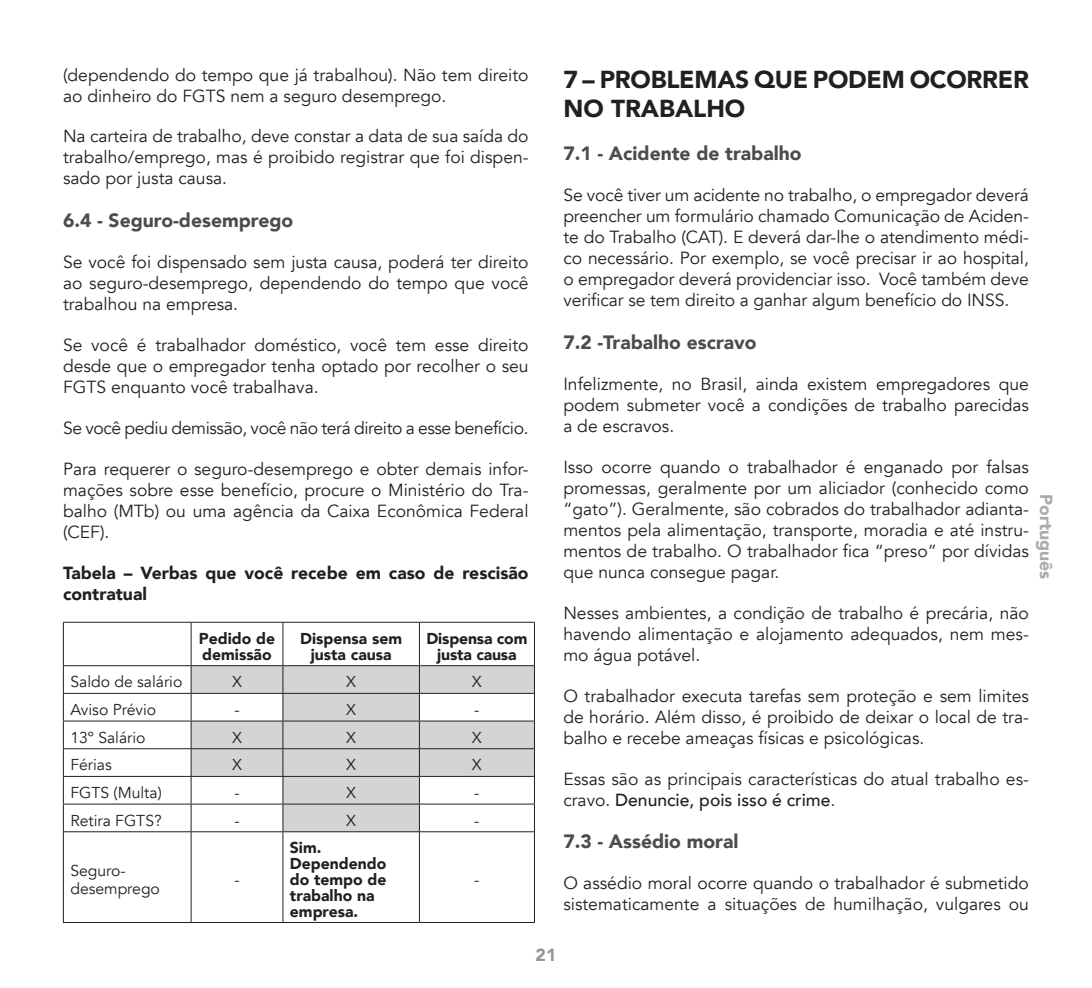
<style>
.page{position:relative;width:1092px;height:988px;background:#fff}
.page>*{position:absolute;margin:0;border:0;box-sizing:border-box;transform-origin:0 0}
.t1{font:900 24.5px/29.4px "Avenir";letter-spacing:-.01em;color:#241f1f}
.t2{font:900 19.25px "Avenir";color:#4e4b4c}
.t3{font:17.5px/21px "Avenir";color:#241f1f;text-align:justify}
.t4{font:17.5px "Avenir";letter-spacing:-.02em;color:#241f1f}
.t5{font:900 17.5px/21px "Avenir";color:#241f1f}
.t6{font:900 17.5px "Avenir";color:#aaaaac}
.t7{font:900 17.5px "Avenir";color:#969698}
.t8{font:15.75px/18.9px "Avenir";color:#241f1f}
.t9{font:900 15.75px/15.8px "Avenir";color:#241f1f}
.s1{font-weight:500}
</style>
<div class="page">
<svg style="left:192px;top:666px;width:342px;height:165px;fill:#d5d4d5"></svg>
<hr style="left:63px;top:621px;width:128px;height:1px;background:#241f1f">
<hr style="left:63px;top:622px;width:1px;height:43px;background:#241f1f">
<hr style="left:191px;top:621px;width:92px;height:1px;background:#241f1f">
<hr style="left:191px;top:622px;width:1px;height:43px;background:#241f1f">
<hr style="left:283px;top:621px;width:136px;height:1px;background:#241f1f">
<hr style="left:282px;top:622px;width:1px;height:43px;background:#241f1f">
<hr style="left:419px;top:621px;width:116px;height:1px;background:#241f1f">
<hr style="left:419px;top:622px;width:1px;height:43px;background:#241f1f">
<hr style="left:534px;top:622px;width:1px;height:43px;background:#241f1f">
<hr style="left:63px;top:665px;width:128px;height:1px;background:#241f1f">
<hr style="left:191px;top:665px;width:92px;height:1px;background:#241f1f">
<hr style="left:283px;top:665px;width:136px;height:1px;background:#241f1f">
<hr style="left:419px;top:665px;width:116px;height:1px;background:#241f1f">
<hr style="left:63px;top:692px;width:128px;height:1px;background:#241f1f">
<hr style="left:191px;top:692px;width:92px;height:1px;background:#241f1f">
<hr style="left:283px;top:692px;width:136px;height:1px;background:#241f1f">
<hr style="left:419px;top:692px;width:116px;height:1px;background:#241f1f">
<hr style="left:63px;top:720px;width:128px;height:1px;background:#241f1f">
<hr style="left:191px;top:720px;width:92px;height:1px;background:#241f1f">
<hr style="left:283px;top:720px;width:136px;height:1px;background:#241f1f">
<hr style="left:419px;top:720px;width:116px;height:1px;background:#241f1f">
<hr style="left:63px;top:748px;width:128px;height:1px;background:#241f1f">
<hr style="left:191px;top:748px;width:92px;height:1px;background:#241f1f">
<hr style="left:283px;top:748px;width:136px;height:1px;background:#241f1f">
<hr style="left:419px;top:748px;width:116px;height:1px;background:#241f1f">
<hr style="left:63px;top:775px;width:128px;height:1px;background:#241f1f">
<hr style="left:191px;top:775px;width:92px;height:1px;background:#241f1f">
<hr style="left:283px;top:775px;width:136px;height:1px;background:#241f1f">
<hr style="left:419px;top:775px;width:116px;height:1px;background:#241f1f">
<hr style="left:63px;top:803px;width:128px;height:1px;background:#241f1f">
<svg style="left:63px;top:665px;width:1px;height:166px"></svg>
<hr style="left:191px;top:803px;width:92px;height:1px;background:#241f1f">
<svg style="left:191px;top:665px;width:1px;height:166px"></svg>
<hr style="left:283px;top:803px;width:136px;height:1px;background:#241f1f">
<svg style="left:282px;top:665px;width:1px;height:166px"></svg>
<hr style="left:419px;top:803px;width:116px;height:1px;background:#241f1f">
<svg style="left:419px;top:665px;width:1px;height:166px"></svg>
<svg style="left:534px;top:665px;width:1px;height:166px"></svg>
<hr style="left:63px;top:831px;width:128px;height:1px;background:#241f1f">
<hr style="left:63px;top:831px;width:1px;height:90px;background:#241f1f">
<hr style="left:191px;top:831px;width:92px;height:1px;background:#241f1f">
<hr style="left:191px;top:831px;width:1px;height:90px;background:#241f1f">
<hr style="left:283px;top:831px;width:136px;height:1px;background:#241f1f">
<hr style="left:282px;top:831px;width:1px;height:90px;background:#241f1f">
<hr style="left:419px;top:831px;width:116px;height:1px;background:#241f1f">
<hr style="left:419px;top:831px;width:1px;height:90px;background:#241f1f">
<hr style="left:534px;top:831px;width:1px;height:90px;background:#241f1f">
<hr style="left:63px;top:921px;width:128px;height:1px;background:#241f1f">
<hr style="left:191px;top:921px;width:92px;height:1px;background:#241f1f">
<hr style="left:283px;top:921px;width:136px;height:1px;background:#241f1f">
<hr style="left:419px;top:921px;width:116px;height:1px;background:#241f1f">
<p class="t3" style="left:63px;top:64px;width:467px">(dependendo do tempo que já trabalhou). Não tem direito ao dinheiro do FGTS nem a seguro desemprego.</p>
<p class="t3" style="left:63px;top:126px;width:467px">Na carteira de trabalho, deve constar a data de sua saída do trabalho/emprego, mas é proibido registrar que foi dispen&shy;sado por justa causa.</p>
<p class="t2" style="left:63px;top:204px;width:232px">6.4 - Seguro-desemprego</p>
<p class="t3" style="left:63px;top:252px;width:467px">Se você foi dispensado sem justa causa, poderá ter direito ao seguro-desemprego, dependendo do tempo que você trabalhou na empresa.</p>
<p class="t3" style="left:63px;top:335px;width:467px">Se você é trabalhador doméstico, você tem esse direito desde que o empregador tenha optado por recolher o seu FGTS enquanto você trabalhava.</p>
<p class="t4" style="left:63px;top:417px;width:467px">Se você pediu demissão, você não terá direito a esse benefício.</p>
<p class="t3" style="left:63px;top:458px;width:467px">Para requerer o seguro-desemprego e obter demais infor&shy;mações sobre esse benefício, procure o Ministério do Tra&shy;balho (MTb) ou uma agência da Caixa Econômica Federal (CEF).</p>
<p class="t5" style="left:63px;top:561px;width:467px">Tabela – Verbas que você recebe em caso de rescisão contratual</p>
<p class="t9" style="left:199px;top:630px;width:78px">Pedido de demissão</p>
<p class="t9" style="left:300px;top:630px;width:103px;text-align:center">Dispensa sem justa causa</p>
<p class="t9" style="left:426px;top:630px;width:102px;text-align:center">Dispensa com justa causa</p>
<p class="t8" style="left:70px;top:672px;width:113px">Saldo de salário</p>
<p class="t8" style="left:232px;top:672px;width:11px">X</p>
<p class="t8" style="left:346px;top:672px;width:11px">X</p>
<p class="t8" style="left:472px;top:672px;width:11px">X</p>
<p class="t8" style="left:70px;top:700px;width:87px">Aviso Prévio</p>
<p class="t8" style="left:234px;top:700px;width:7px">-</p>
<p class="t8" style="left:346px;top:700px;width:11px">X</p>
<p class="t8" style="left:474px;top:700px;width:7px">-</p>
<p class="t8" style="left:70px;top:728px;width:77px">13º Salário</p>
<p class="t8" style="left:232px;top:728px;width:11px">X</p>
<p class="t8" style="left:346px;top:728px;width:11px">X</p>
<p class="t8" style="left:472px;top:728px;width:11px">X</p>
<p class="t8" style="left:70px;top:755px;width:43px">Férias</p>
<p class="t8" style="left:232px;top:755px;width:11px">X</p>
<p class="t8" style="left:346px;top:755px;width:11px">X</p>
<p class="t8" style="left:472px;top:755px;width:11px">X</p>
<p class="t8" style="left:70px;top:783px;width:93px">FGTS (Multa)</p>
<p class="t8" style="left:234px;top:783px;width:7px">-</p>
<p class="t8" style="left:346px;top:783px;width:11px">X</p>
<p class="t8" style="left:474px;top:783px;width:7px">-</p>
<p class="t8" style="left:70px;top:811px;width:93px">Retira FGTS?</p>
<p class="t8" style="left:234px;top:811px;width:7px">-</p>
<p class="t8" style="left:346px;top:811px;width:11px">X</p>
<p class="t8" style="left:474px;top:811px;width:7px">-</p>
<p class="t8" style="left:70px;top:860px;width:91px">Seguro&shy;desemprego</p>
<p class="t9" style="left:290px;top:839px;width:98px">Sim.<br>Dependendo do tempo de trabalho na empresa.</p>
<p class="t8" style="left:234px;top:870px;width:7px">-</p>
<p class="t8" style="left:474px;top:870px;width:7px">-</p>
<h1 class="t1" style="left:563px;top:64px;width:467px">7 – PROBLEMAS QUE PODEM OCORRER<br>NO TRABALHO</h1>
<p class="t2" style="left:563px;top:137px;width:240px">7.1 - Acidente de trabalho</p>
<p class="t3" style="left:563px;top:184px;width:467px">Se você tiver um acidente no trabalho, o empregador deverá preencher um formulário chamado Comunicação de Aciden&shy;te do Trabalho (CAT). E deverá dar-lhe o atendimento médi&shy;co necessário. Por exemplo, se você precisar ir ao hospital, o empregador deverá providenciar isso. Você também deve verificar se tem direito a ganhar algum benefício do INSS.</p>
<p class="t2" style="left:563px;top:325px;width:195px">7.2 -Trabalho escravo</p>
<p class="t3" style="left:563px;top:373px;width:467px">Infelizmente, no Brasil, ainda existem empregadores que podem submeter você a condições de trabalho parecidas a de escravos.</p>
<p class="t3" style="left:563px;top:456px;width:467px">Isso ocorre quando o trabalhador é enganado por falsas promessas, geralmente por um aliciador (conhecido como “gato”). Geralmente, são cobrados do trabalhador adianta&shy;mentos pela alimentação, transporte, moradia e até instru&shy;mentos de trabalho. O trabalhador fica “preso” por dívidas que nunca consegue pagar.</p>
<p class="t3" style="left:563px;top:602px;width:467px">Nesses ambientes, a condição de trabalho é precária, não havendo alimentação e alojamento adequados, nem mes&shy;mo água potável.</p>
<p class="t3" style="left:563px;top:685px;width:467px">O trabalhador executa tarefas sem proteção e sem limites de horário. Além disso, é proibido de deixar o local de tra&shy;balho e recebe ameaças físicas e psicológicas.</p>
<p class="t3" style="left:563px;top:768px;width:467px">Essas são as principais características do atual trabalho es&shy;cravo. <span class="s1">Denuncie, pois isso é crime</span>.</p>
<p class="t2" style="left:563px;top:825px;width:176px">7.3 - Assédio moral</p>
<p class="t3" style="left:563px;top:872px;width:467px">O assédio moral ocorre quando o trabalhador é submetido sistematicamente a situações de humilhação, vulgares ou</p>
<p class="t6" style="left:1061px;top:494px;width:87px;rotate:90deg">Português</p>
<p class="t7" style="left:535px;top:939px;width:22px">21</p>
</div>
